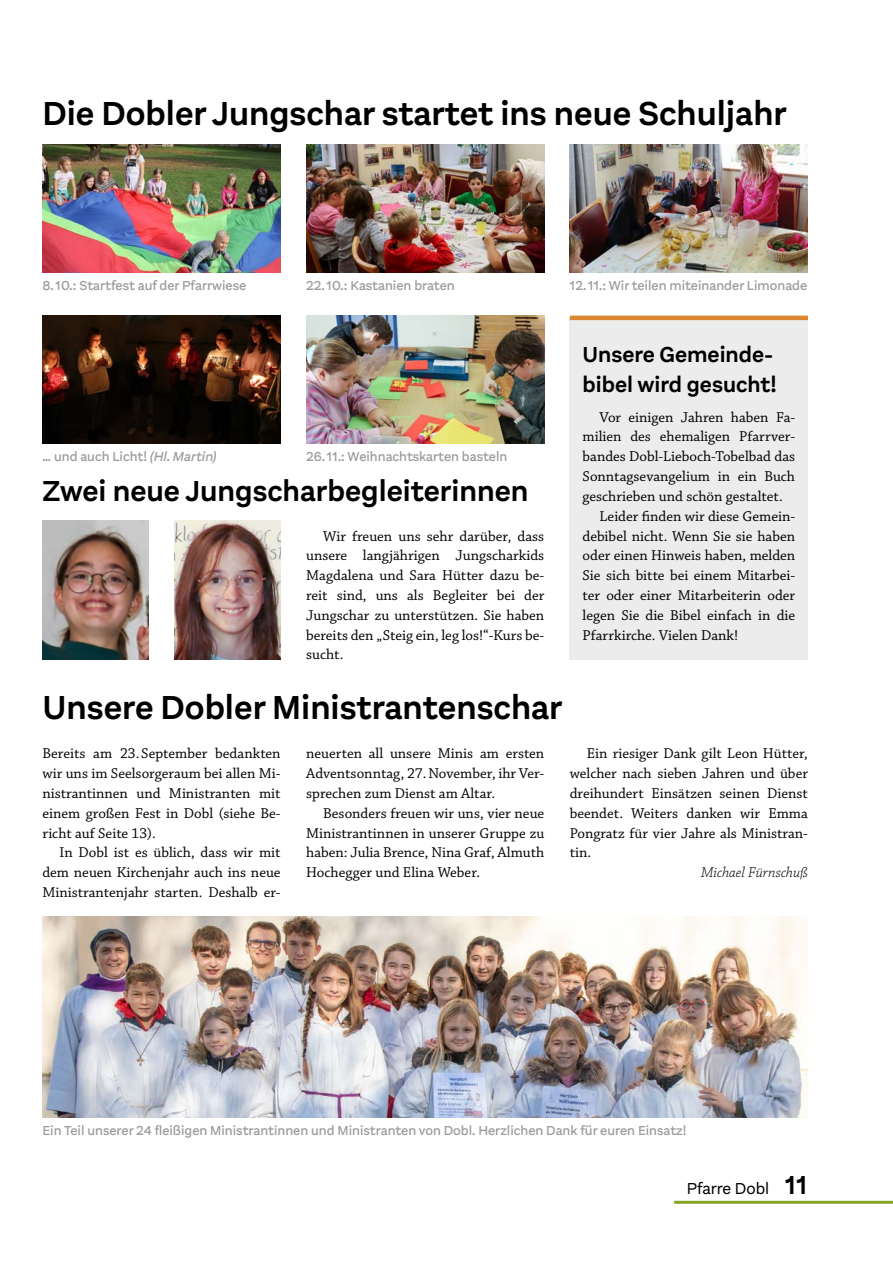
<style>
.page{position:relative;width:893px;height:1263px;background:#fff}
.page>*{position:absolute;margin:0;border:0;box-sizing:border-box;transform-origin:0 0}
.t1{font:600 34.5px "Aestetico";color:#000}
.t2{font:600 30px "Aestetico";color:#000}
.t3{font:600 22.5px/30px "Aestetico";color:#000}
.t4{font:16.5px "Aestetico";color:#000}
.t5{font:15px/19.8px "Chaparral Pro";color:#000;text-align:justify}
.t6{font:italic 300 15px "Chaparral Pro";color:#000}
.t7{font:500 13.5px "Aestetico";color:#9c9d9d}
.s1{font-style:italic}
.s2{font-weight:600;font-size:27px}
</style>
<div class="page">
<hr style="left:674px;top:1201px;width:219px;height:3px;background:#86a526">
<div style="left:570px;top:319px;width:238px;height:340px;background:#ececed"></div>
<hr style="left:570px;top:316px;width:238px;height:4px;background:#dc8731">
<img style="left:43px;top:917px;width:765px;height:200px">
<img style="left:43px;top:521px;width:106px;height:138px">
<img style="left:174px;top:521px;width:107px;height:138px">
<img style="left:43px;top:144px;width:238px;height:129px">
<img style="left:43px;top:316px;width:238px;height:128px">
<img style="left:306px;top:316px;width:238px;height:128px">
<img style="left:306px;top:144px;width:238px;height:129px">
<img style="left:570px;top:144px;width:238px;height:129px">
<h1 class="t1" style="left:43px;top:93px;width:746px">Die Dobler Jungschar startet ins neue Schuljahr</h1>
<p class="t7" style="left:43px;top:278px;width:205px">8. 10.: Startfest auf der Pfarrwiese</p>
<p class="t7" style="left:306px;top:278px;width:150px">22. 10.: Kastanien braten</p>
<p class="t7" style="left:570px;top:278px;width:239px">12. 11.: Wir teilen miteinander Limonade</p>
<p class="t7" style="left:43px;top:449px;width:176px">… und auch Licht! <span class="s1">(Hl. Martin)</span></p>
<p class="t7" style="left:306px;top:449px;width:203px">26. 11.: Weihnachtskarten basteln</p>
<h2 class="t2" style="left:43px;top:473px;width:488px">Zwei neue Jungscharbegleiterinnen</h2>
<p class="t5" style="left:306px;top:526px;width:240px;text-indent:17px">Wir freuen uns sehr darüber, dass unsere langjährigen Jungscharkids Magdalena und Sara Hütter dazu be&shy;reit sind, uns als Begleiter bei der Jungschar zu unterstützen. Sie haben bereits den „Steig ein, leg los!“-Kurs be&shy;sucht.</p>
<h1 class="t1" style="left:43px;top:687px;width:521px">Unsere Dobler Ministrantenschar</h1>
<h3 class="t3" style="left:583px;top:340px;width:196px">Unsere Gemeinde&shy;bibel wird gesucht!</h3>
<p class="t5" style="left:600px;top:408px;width:197px">Vor einigen Jahren haben Fa-</p>
<p class="t5" style="left:583px;top:427px;width:214px">milien des ehemaligen Pfarrver-</p>
<p class="t5" style="left:583px;top:447px;width:214px">bandes Dobl-Lieboch-Tobelbad das</p>
<p class="t5" style="left:583px;top:467px;width:214px">Sonntagsevangelium in ein Buch</p>
<p class="t5" style="left:583px;top:487px;width:202px">geschrieben und schön gestaltet.</p>
<p class="t5" style="left:600px;top:507px;width:197px">Leider finden wir diese Gemein-</p>
<p class="t5" style="left:583px;top:526px;width:214px">debibel nicht. Wenn Sie sie haben</p>
<p class="t5" style="left:583px;top:546px;width:214px">oder einen Hinweis haben, melden</p>
<p class="t5" style="left:583px;top:566px;width:214px">Sie sich bitte bei einem Mitarbei-</p>
<p class="t5" style="left:583px;top:586px;width:214px">ter oder einer Mitarbeiterin oder</p>
<p class="t5" style="left:583px;top:606px;width:214px">legen Sie die Bibel einfach in die</p>
<p class="t5" style="left:583px;top:625px;width:157px">Pfarrkirche. Vielen Dank!</p>
<p class="t5" style="left:43px;top:744px;width:240px">Bereits am 23. September bedankten wir uns im Seelsorgeraum bei allen Mi&shy;nistrantinnen und Ministranten mit einem großen Fest in Dobl (siehe Be&shy;richt auf Seite 13).</p>
<p class="t5" style="left:43px;top:843px;width:240px;text-indent:17px">In Dobl ist es üblich, dass wir mit dem neuen Kirchenjahr auch ins neue Ministrantenjahr starten. Deshalb er-</p>
<p class="t5" style="left:306px;top:744px;width:240px">neuerten all unsere Minis am ersten Adventsonntag, 27.November, ihr Ver&shy;sprechen zum Dienst am Altar.</p>
<p class="t5" style="left:306px;top:804px;width:240px;text-indent:17px">Besonders freuen wir uns, vier neue Ministrantinnen in unserer Gruppe zu haben: Julia Brence, Nina Graf, Almuth Hochegger und Elina Weber.</p>
<p class="t5" style="left:570px;top:744px;width:240px;text-indent:17px">Ein riesiger Dank gilt Leon Hütter, welcher nach sieben Jahren und über dreihundert Einsätzen seinen Dienst beendet. Weiters danken wir Emma Pongratz für vier Jahre als Ministran&shy;tin.</p>
<p class="t6" style="left:701px;top:864px;width:108px">Michael Fürnschuß</p>
<p class="t7" style="left:43px;top:1122px;width:645px">Ein Teil unserer 24 fleißigen Ministrantinnen und Ministranten von Dobl. Herzlichen Dank für euren Einsatz!</p>
<p class="t4" style="left:687px;top:1179px;width:122px">Pfarre Dobl <span class="s2">11</span></p>
</div>
